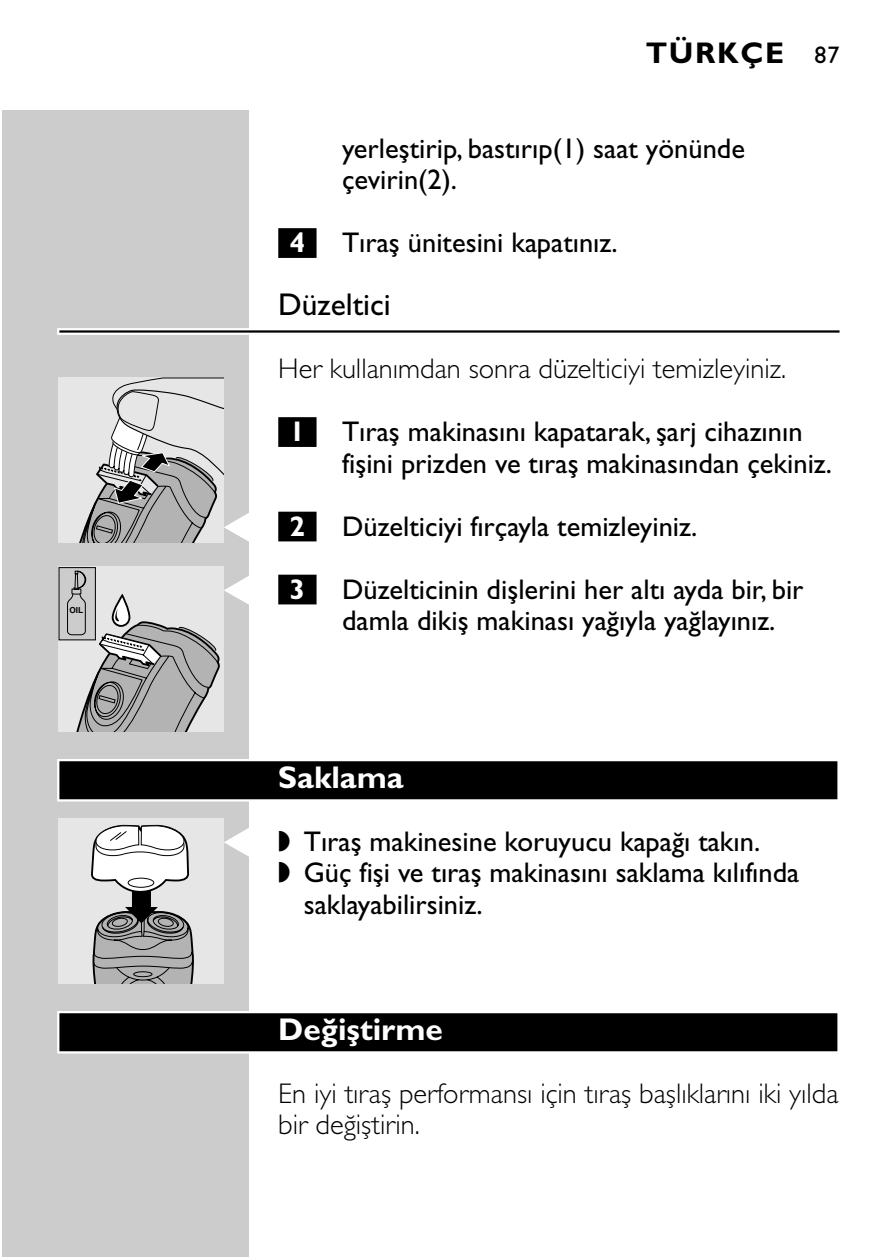
<style>
.page{position:relative;width:891px;height:1257px;background:#fff}
.page>*{position:absolute;margin:0;border:0;box-sizing:border-box;transform-origin:0 0}
.t1{font:54px "Philips Tape";color:#fff}
.t2{font:700 31.5px "Gill Sans Tur";color:#fff}
.t3{font:31.5px "Gill Sans Tur";color:#000}
.t4{font:700 30px "Gill Sans Tur";letter-spacing:.055em;color:#000}
.t5{font:28.5px/31.5px "Gill Sans Tur";color:#000}
.t6{font:300 28.5px/31.5px "Gill Sans Tur";color:#000}
.t7{font:700 28.5px "Gill Sans Tur";color:#fff}
.t8{font:700 8.4px "Helvetica";color:#000}
.s1{font-family:"Gill Sans";font-weight:400;font-size:24px}
.s2{font-family:"Gill Sans Tur";font-weight:700;font-size:28.5px}
.s3{font-family:"Philips Tape";font-size:54px;color:#fff}
</style>
<div class="page">
<div style="left:2px;top:110px;width:247px;height:1147px;background:#ccc"></div>
<div style="left:278px;top:228px;width:39px;height:30px;background:#000"></div>
<div style="left:57px;top:328px;width:783px;height:7px;background:#fff"></div>
<hr style="left:59px;top:330px;width:781px;height:3px;background:#000">
<div style="left:278px;top:417px;width:39px;height:30px;background:#000"></div>
<div style="left:278px;top:512px;width:39px;height:29px;background:#000"></div>
<div style="left:278px;top:575px;width:39px;height:29px;background:#000"></div>
<svg style="left:57px;top:759px;width:781px;height:43px"></svg>
<div style="left:59px;top:761px;width:778px;height:38px;background:#000"></div>
<svg style="left:57px;top:1011px;width:781px;height:43px"></svg>
<div style="left:59px;top:1013px;width:778px;height:38px;background:#000"></div>
<div style="left:58px;top:378px;width:165px;height:165px;background:#e6e6e6"></div>
<svg style="left:79px;top:378px;width:144px;height:165px"></svg>
<div style="left:58px;top:567px;width:165px;height:165px;background:#e6e6e6"></div>
<div style="left:59px;top:567px;width:37px;height:73px;background:#ccc;border:1px solid #000"></div>
<svg style="left:67px;top:571px;width:152px;height:161px"></svg>
<div style="left:58px;top:819px;width:165px;height:165px;background:#e6e6e6"></div>
<svg style="left:91px;top:824px;width:103px;height:160px"></svg>
<p class="t8" style="left:70px;top:607px;width:15px">OIL</p>
<p class="t4" style="left:646px;top:42px;width:195px">TÜRKÇE <span class="s1">87</span></p>
<p class="t5" style="left:342px;top:135px;width:405px">yerleştirip, bastırıp(1) saat yönünde çevirin(2).</p>
<p class="t7" style="left:290px;top:232px;width:17px">4</p>
<p class="t5" style="left:342px;top:229px;width:277px">Tıraş ünitesini kapatınız.</p>
<p class="t3" style="left:278px;top:293px;width:114px">Düzeltici</p>
<p class="t6" style="left:278px;top:355px;width:509px">Her kullanımdan sonra düzelticiyi temizleyiniz.</p>
<p class="t7" style="left:290px;top:421px;width:17px">1</p>
<p class="t5" style="left:342px;top:418px;width:492px">Tıraş makinasını kapatarak, şarj cihazının fişini prizden ve tıraş makinasından çekiniz.</p>
<h1 class="t1" style="left:219px;top:491px;width:88px">C <span class="s2">2</span></h1>
<p class="t5" style="left:342px;top:513px;width:357px">Düzelticiyi fırçayla temizleyiniz.</p>
<h1 class="t1" style="left:219px;top:554px;width:88px">C <span class="s2">3</span></h1>
<p class="t5" style="left:342px;top:576px;width:463px">Düzelticinin dişlerini her altı ayda bir, bir damla dikiş makinası yağıyla yağlayınız.</p>
<p class="t2" style="left:278px;top:765px;width:127px">Saklama</p>
<p class="t5" style="left:219px;top:828px;width:543px"><span class="s3">C</span> ◗ Tıraş makinesine koruyucu kapağı takın.</p>
<p class="t5" style="left:278px;top:859px;width:523px">◗ Güç fişi ve tıraş makinasını saklama kılıfında</p>
<p class="t5" style="left:304px;top:891px;width:180px">saklayabilirsiniz.</p>
<p class="t2" style="left:278px;top:1017px;width:166px">Değiştirme</p>
<p class="t6" style="left:278px;top:1080px;width:562px">En iyi tıraş performansı için tıraş başlıklarını iki yılda bir değiştirin.</p>
</div>
